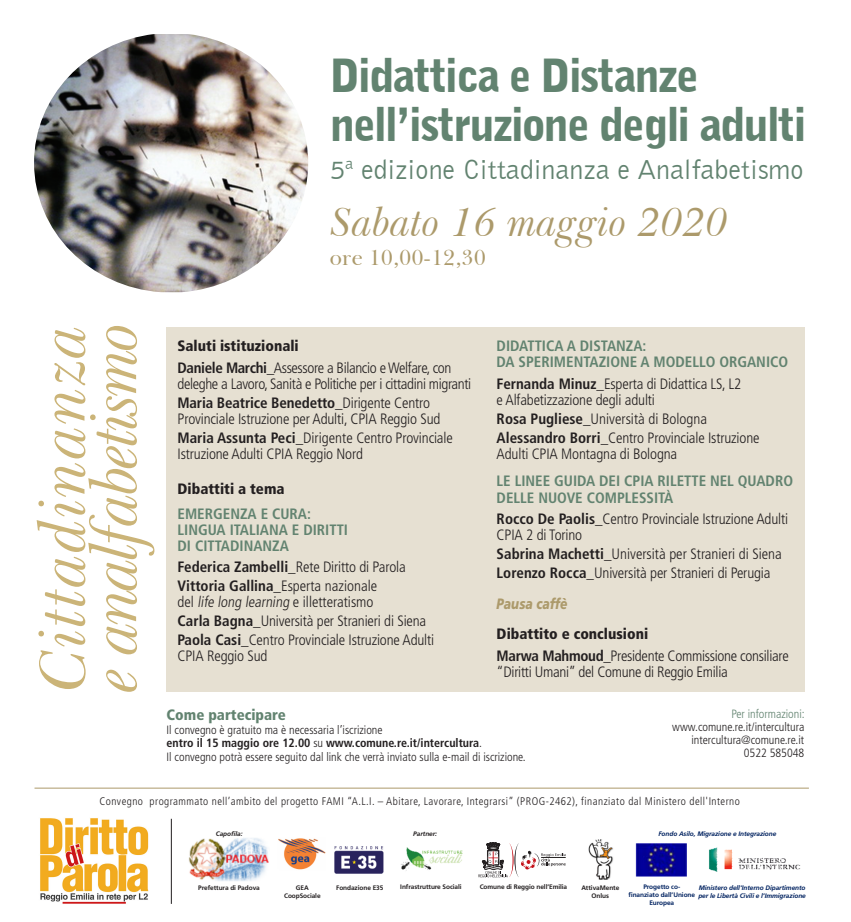
<style>
.page{position:relative;width:851px;height:922px;background:#fff}
.page>*{position:absolute;margin:0;border:0;box-sizing:border-box;transform-origin:0 0}
.t1{font:italic 66.3px/51.6px "Baskerville BT";letter-spacing:-.04em;color:#cbb478}
.t2{font:900 45.5px/48.7px "Bell Gothic BT";letter-spacing:-.04em;color:#628370}
.t3{font:italic 41.1px "Baskerville BT";color:#ac9a6b}
.t4{font:28.2px "Bell Gothic BT";letter-spacing:-.005em;color:#628370}
.t5{font:22.2px "Baskerville BT";color:#ac9a6b}
.t6{font:300 condensed 15px/16px "Frutiger LT Std";letter-spacing:-.01em;color:#231f20}
.t7{font:700 condensed 15px/16px "Frutiger LT Std";color:#628370}
.t8{font:900 condensed 15px "Frutiger LT Std";color:#231f20}
.t9{font:900 condensed 15px "Frutiger LT Std";color:#628370}
.t10{font:italic 900 15px "Frutiger LT Std";color:#ac9a6b;scale:.8 1}
.t11{font:300 condensed 12px/13px "Frutiger LT Std";color:#231f20;text-align:right}
.t12{font:700 condensed 12px/13px "Frutiger LT Std";color:#231f20}
.t13{font:300 condensed 12px "Frutiger LT Std";color:#628370}
.t14{font:300 condensed 11px "Frutiger LT Std";letter-spacing:.04em;color:#231f20}
.t15{font:700 6.5px/7.8px "Frutiger LT Std";letter-spacing:-.01em;color:#231f20;text-align:center}
.t16{font:italic 700 6.5px/7.8px "Frutiger LT Std";letter-spacing:-.01em;color:#002260}
.t17{font:700 6.5px/7.8px "Frutiger LT Std";letter-spacing:-.01em;color:#002260;text-align:center}
.t18{font:italic 700 6.5px "Frutiger LT Std";letter-spacing:-.01em;color:#231f20}
.s1{font-weight:700}
.s2{font-weight:300}
</style>
<div class="page">
<img style="left:188px;top:838px;width:613px;height:43px">
<div style="left:167px;top:327px;width:637px;height:364px;background:#e6e0d2"></div>
<img style="left:34px;top:34px;width:274px;height:258px;border-radius:126px">
<img style="left:40px;top:818px;width:132px;height:86px">
<hr style="left:34px;top:787px;width:774px;height:1px;background:#ac9a6b">
<hr style="left:171px;top:818px;width:1px;height:85px;background:#231f20">
<div style="left:398px;top:879px;width:69px;height:20px;background:#fff"></div>
<div style="left:472px;top:837px;width:98px;height:62px;background:#fff"></div>
<svg style="left:478px;top:842px;width:87px;height:35px"></svg>
<p class="t2" style="left:330px;top:51px;width:478px">Didattica e Distanze nell’istruzione degli adulti</p>
<p class="t4" style="left:330px;top:152px;width:475px">5<sup>a</sup> edizione Cittadinanza e Analfabetismo</p>
<p class="t3" style="left:330px;top:197px;width:400px">Sabato 16 maggio 2020</p>
<p class="t5" style="left:330px;top:243px;width:158px">ore 10,00-12,30</p>
<p class="t1" style="left:37px;top:691px;width:371px;rotate:-90deg">Cittadinanza e analfabetismo</p>
<p class="t8" style="left:177px;top:337px;width:123px">Saluti istituzionali</p>
<p class="t6" style="left:177px;top:360px;width:295px"><span class="s1">Daniele Marchi</span>_Assessore a Bilancio e Welfare, con deleghe a Lavoro, Sanità e Politiche per i cittadini migranti</p>
<p class="t6" style="left:177px;top:394px;width:264px"><span class="s1">Maria Beatrice Benedetto</span>_Dirigente Centro<br>Provinciale Istruzione per Adulti, CPIA Reggio Sud</p>
<p class="t6" style="left:177px;top:429px;width:277px"><span class="s1">Maria Assunta Peci</span>_Dirigente Centro Provinciale<br>Istruzione Adulti CPIA Reggio Nord</p>
<p class="t8" style="left:177px;top:479px;width:108px">Dibattiti a tema</p>
<p class="t7" style="left:177px;top:505px;width:172px">EMERGENZA E CURA:<br>LINGUA ITALIANA E DIRITTI<br>DI CITTADINANZA</p>
<p class="t6" style="left:177px;top:559px;width:230px"><span class="s1">Federica Zambelli</span>_Rete Diritto di Parola</p>
<p class="t6" style="left:177px;top:578px;width:201px"><span class="s1">Vittoria Gallina</span>_Esperta nazionale del life long learning e illetteratismo</p>
<p class="t6" style="left:177px;top:612px;width:250px"><span class="s1">Carla Bagna</span>_Università per Stranieri di Siena</p>
<p class="t6" style="left:177px;top:631px;width:258px"><span class="s1">Paola Casi</span>_Centro Provinciale Istruzione Adulti<br>CPIA Reggio Sud</p>
<p class="t7" style="left:496px;top:338px;width:293px">DIDATTICA A DISTANZA:<br>DA SPERIMENTAZIONE A MODELLO ORGANICO</p>
<p class="t6" style="left:496px;top:376px;width:246px"><span class="s1">Fernanda Minuz</span>_Esperta di Didattica LS, L2 e Alfabetizzazione degli adulti</p>
<p class="t6" style="left:496px;top:410px;width:212px"><span class="s1">Rosa Pugliese</span>_Università di Bologna</p>
<p class="t6" style="left:496px;top:429px;width:264px"><span class="s1">Alessandro Borri</span>_Centro Provinciale Istruzione<br>Adulti CPIA Montagna di Bologna</p>
<p class="t7" style="left:496px;top:473px;width:298px">LE LINEE GUIDA DEI CPIA RILETTE NEL QUADRO<br>DELLE NUOVE COMPLESSITÀ</p>
<p class="t6" style="left:496px;top:511px;width:293px"><span class="s1">Rocco De Paolis</span>_Centro Provinciale Istruzione Adulti<br>CPIA 2 di Torino</p>
<p class="t6" style="left:496px;top:546px;width:287px"><span class="s1">Sabrina Machetti</span>_Università per Stranieri di Siena</p>
<p class="t6" style="left:496px;top:564px;width:275px"><span class="s1">Lorenzo Rocca</span>_Università per Stranieri di Perugia</p>
<p class="t10" style="left:496px;top:594px;width:90px">Pausa caffè</p>
<p class="t8" style="left:496px;top:625px;width:153px">Dibattito e conclusioni</p>
<p class="t6" style="left:496px;top:647px;width:293px"><span class="s1">Marwa Mahmoud</span>_Presidente Commissione consiliare “Diritti Umani” del Comune di Reggio Emilia</p>
<p class="t13" style="left:731px;top:707px;width:75px">Per informazioni:</p>
<p class="t11" style="left:672px;top:720px;width:133px">www.comune.re.it/intercultura intercultura@comune.re.it<br>0522 585048</p>
<p class="t9" style="left:167px;top:706px;width:121px">Come partecipare</p>
<p class="t12" style="left:167px;top:722px;width:317px"><span class="s2">Il convegno è gratuito ma è necessaria l’iscrizione<br></span>entro il 15 maggio ore 12.00 <span class="s2">su</span> www.comune.re.it/intercultura<span class="s2">.</span></p>
<p class="t11" style="left:167px;top:750px;width:360px">Il convegno potrà essere seguito dal link che verrà inviato sulla e-mail di iscrizione.</p>
<p class="t14" style="left:99px;top:794px;width:641px">Convegno programmato nell’ambito del progetto FAMI “A.L.I. – Abitare, Lavorare, Integrarsi” (PROG-2462), finanziato dal Ministero dell'Interno</p>
<p class="t18" style="left:216px;top:829px;width:28px">Capofila:</p>
<p class="t18" style="left:413px;top:829px;width:25px">Partner:</p>
<p class="t16" style="left:658px;top:829px;width:119px">Fondo Asilo, Migrazione e Integrazione</p>
<p class="t15" style="left:296px;top:883px;width:14px">GEA</p>
<p class="t15" style="left:336px;top:883px;width:49px">Fondazione E35</p>
<p class="t15" style="left:400px;top:882px;width:63px">Infrastrutture Sociali</p>
<p class="t15" style="left:479px;top:883px;width:89px">Comune di Reggio nell’Emilia</p>
<p class="t15" style="left:284px;top:891px;width:38px">CoopSociale</p>
<p class="t15" style="left:198px;top:883px;width:63px">Prefettura di Padova</p>
<p class="t15" style="left:581px;top:883px;width:39px">AttivaMente<br>Onlus</p>
<p class="t17" style="left:628px;top:882px;width:68px">Progetto co&shy;finanziato dall’Unione<br>Europea</p>
<p class="t16" style="left:698px;top:884px;width:109px">Ministero dell’Interno Dipartimento per le Libertà Civili e l’Immigrazione</p>
</div>
